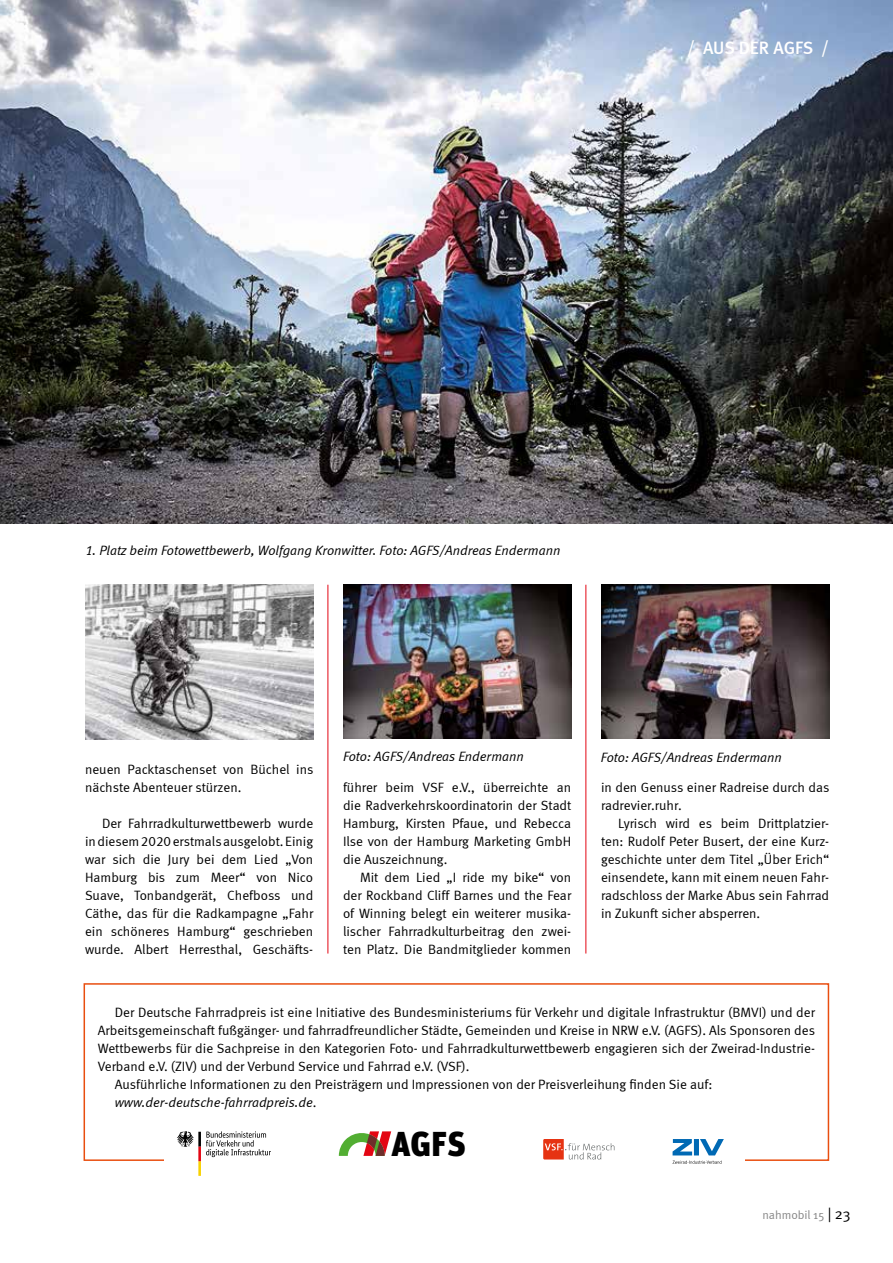
<style>
.page{position:relative;width:893px;height:1263px;background:#fff}
.page>*{position:absolute;margin:0;border:0;box-sizing:border-box;transform-origin:0 0}
.t1{font:900 34.65px "Unit OT";color:#000}
.t2{font:500 18px "Meta";color:#fff}
.t3{font:13.5px/18px "Meta Normal LF";color:#000;text-align:justify}
.t4{font:italic 13.5px "Meta Normal LF";color:#000}
.t5{font:12px "Meta Normal";letter-spacing:-.005em;color:#878787}
.s1{font-style:normal}
.s2{font-size:15px;color:#000}
</style>
<div class="page">
<img style="left:0;top:0;width:893px;height:524px">
<div style="left:84px;top:983px;width:745px;height:178px;border:2px solid #e94e0f"></div>
<div style="left:195px;top:1141px;width:549px;height:39px;background:#fff"></div>
<svg style="left:339px;top:1131px;width:52px;height:25px"></svg>
<svg style="left:543px;top:1139px;width:71px;height:20px"></svg>
<svg style="left:673px;top:1139px;width:51px;height:25px"></svg>
<div style="left:164px;top:1119px;width:120px;height:69px;background:#fff"></div>
<svg style="left:177px;top:1131px;width:94px;height:45px"></svg>
<img style="left:85px;top:585px;width:228px;height:155px">
<img style="left:343px;top:585px;width:228px;height:154px">
<img style="left:601px;top:585px;width:228px;height:154px">
<hr style="left:328px;top:585px;width:1px;height:368px;background:#e30613">
<hr style="left:586px;top:585px;width:1px;height:368px;background:#e30613">
<h2 class="t2" style="left:687px;top:37px;width:144px">/ AUS DER AGFS /</h2>
<p class="t4" style="left:85px;top:543px;width:477px">1. Platz beim Fotowettbewerb, Wolfgang Kronwitter. Foto: AGFS/Andreas Endermann</p>
<p class="t3" style="left:85px;top:760px;width:230px">neuen Packtaschenset von Büchel ins nächste Abenteuer stürzen.</p>
<p class="t3" style="left:85px;top:814px;width:230px;text-indent:17px">Der Fahrradkulturwettbewerb wurde in diesem 2020 erstmals ausgelobt. Einig war sich die Jury bei dem Lied „Von Hamburg bis zum Meer“ von Nico Suave, Tonbandgerät, Chefboss und Cäthe, das für die Radkampagne „Fahr ein schöneres Hamburg“ geschrieben wurde. Albert Herresthal, Geschäfts-</p>
<p class="t4" style="left:343px;top:749px;width:182px">Foto: AGFS/Andreas Endermann</p>
<p class="t4" style="left:601px;top:750px;width:182px">Foto: AGFS/Andreas Endermann</p>
<p class="t3" style="left:343px;top:778px;width:230px">führer beim VSF e.V., überreichte an die Radverkehrskoordinatorin der Stadt Hamburg, Kirsten Pfaue, und Rebecca Ilse von der Hamburg Marketing GmbH die Auszeichnung.</p>
<p class="t3" style="left:343px;top:868px;width:230px;text-indent:17px">Mit dem Lied „I ride my bike“ von der Rockband Cliff Barnes und the Fear of Winning belegt ein weiterer musika&shy;lischer Fahrradkulturbeitrag den zwei&shy;ten Platz. Die Bandmitglieder kommen</p>
<p class="t3" style="left:601px;top:778px;width:230px">in den Genuss einer Radreise durch das radrevier.ruhr.</p>
<p class="t3" style="left:601px;top:814px;width:230px;text-indent:17px">Lyrisch wird es beim Drittplatzier&shy;ten: Rudolf Peter Busert, der eine Kurz&shy;geschichte unter dem Titel „Über Erich“ einsendete, kann mit einem neuen Fahr&shy;radschloss der Marke Abus sein Fahrrad in Zukunft sicher absperren.</p>
<p class="t3" style="left:115px;top:1003px;width:702px">Der Deutsche Fahrradpreis ist eine Initiative des Bundesministeriums für Verkehr und digitale Infrastruktur (BMVI) und der</p>
<p class="t3" style="left:98px;top:1021px;width:719px">Arbeitsgemeinschaft fußgänger- und fahrradfreundlicher Städte, Gemeinden und Kreise in NRW e.V. (AGFS). Als Sponsoren des</p>
<p class="t3" style="left:98px;top:1039px;width:719px">Wettbewerbs für die Sachpreise in den Kategorien Foto- und Fahrradkulturwettbewerb engagieren sich der Zweirad-Industrie-</p>
<p class="t3" style="left:98px;top:1057px;width:373px">Verband e.V. (ZIV) und der Verbund Service und Fahrrad e.V. (VSF).</p>
<p class="t3" style="left:115px;top:1075px;width:599px">Ausführliche Informationen zu den Preisträgern und Impressionen von der Preisverleihung finden Sie auf:</p>
<p class="t4" style="left:115px;top:1094px;width:203px">www.der-deutsche-fahrradpreis.de<span class="s1">.</span></p>
<h1 class="t1" style="left:391px;top:1121px;width:76px">AGFS</h1>
<p class="t5" style="left:762px;top:1208px;width:90px">nahmobil 15 <span class="s2">| 23</span></p>
</div>
